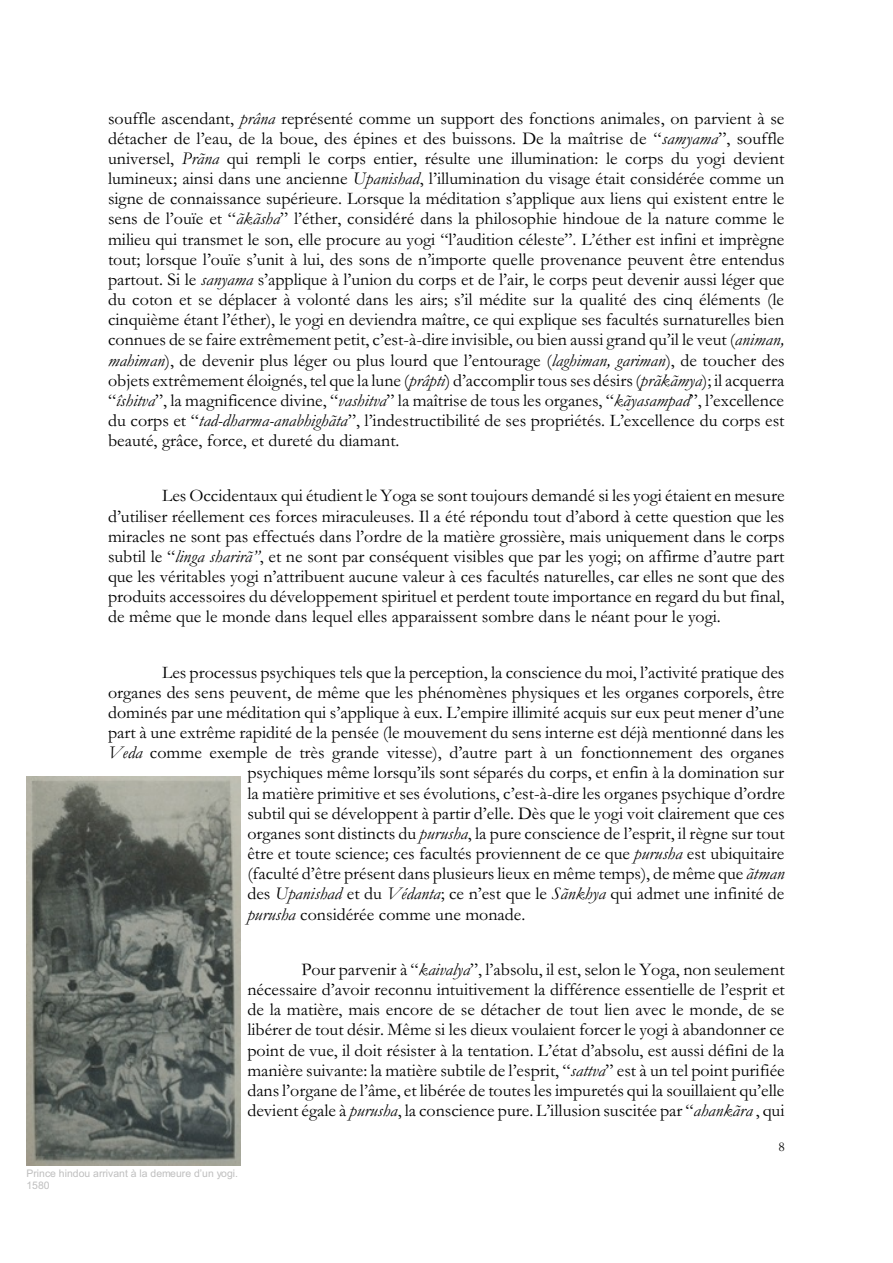
<style>
.page{position:relative;width:893px;height:1263px;background:#fff}
.page>*{position:absolute;margin:0;border:0;box-sizing:border-box;transform-origin:0 0}
.t1{font:18px/20.1px "Garamond";color:#000;text-align:justify}
.t2{font:13.5px "Garamond";color:#000}
.t3{font:10.5px/12.3px "Arial";color:#bfbfbf}
.s1{font-style:italic}
</style>
<div class="page">
<img style="left:26px;top:777px;width:215px;height:388px">
<p class="t1" style="left:108px;top:110px;width:678px">souffle ascendant, <span class="s1">prâna</span> représenté comme un support des fonctions animales, on parvient à se détacher de l’eau, de la boue, des épines et des buissons. De la maîtrise de “<span class="s1">samyama</span>”, souffle universel, <span class="s1">Prãna</span> qui rempli le corps entier, résulte une illumination: le corps du yogi devient lumineux; ainsi dans une ancienne <span class="s1">Upanishad</span>, l’illumination du visage était considérée comme un signe de connaissance supérieure. Lorsque la méditation s’applique aux liens qui existent entre le sens de l’ouïe et “<span class="s1">ãkãsha</span>” l’éther, considéré dans la philosophie hindoue de la nature comme le milieu qui transmet le son, elle procure au yogi “l’audition céleste”. L’éther est infini et imprègne tout; lorsque l’ouïe s’unit à lui, des sons de n’importe quelle provenance peuvent être entendus partout. Si le <span class="s1">sanyama</span> s’applique à l’union du corps et de l’air, le corps peut devenir aussi léger que du coton et se déplacer à volonté dans les airs; s’il médite sur la qualité des cinq éléments (le cinquième étant l’éther), le yogi en deviendra maître, ce qui explique ses facultés surnaturelles bien connues de se faire extrêmement petit, c’est-à-dire invisible, ou bien aussi grand qu’il le veut (<span class="s1">animan, mahiman</span>), de devenir plus léger ou plus lourd que l’entourage (<span class="s1">laghiman, gariman</span>), de toucher des objets extrêmement éloignés, tel que la lune (<span class="s1">prâpti</span>) d’accomplir tousses désirs(<span class="s1">prãkãmya</span>); il acquerra “<span class="s1">îshitva</span>”, la magnificence divine, “<span class="s1">vashitva</span>” la maîtrise de tous les organes, “<span class="s1">kãyasampad</span>”, l’excellence du corps et “<span class="s1">tad-dharma-anabhighãta</span>”, l’indestructibilité de ses propriétés. L’excellence du corps est beauté, grâce, force, et dureté du diamant.</p>
<p class="t1" style="left:108px;top:488px;width:678px;text-indent:54px">Les Occidentaux qui étudient le Yoga se sont toujours demandé si les yogi étaient en mesure d’utiliser réellement ces forces miraculeuses. Il a été répondu tout d’abord à cette question que les miracles ne sont pas effectués dans l’ordre de la matière grossière, mais uniquement dans le corps subtil le “<span class="s1">linga sharirã”</span>, et ne sont par conséquent visibles que par les yogi; on affirme d’autre part que les véritables yogi n’attribuent aucune valeur à ces facultés naturelles, car elles ne sont que des produits accessoires du développement spirituel et perdent toute importance en regard du but final, de même que le monde dans lequel elles apparaissent sombre dans le néant pour le yogi.</p>
<p class="t1" style="left:162px;top:664px;width:624px">Les processus psychiques tels que la perception, la conscience du moi, l’activité pratique des</p>
<p class="t1" style="left:108px;top:684px;width:678px">organes des sens peuvent, de même que les phénomènes physiques et les organes corporels, être</p>
<p class="t1" style="left:108px;top:704px;width:678px">dominés par une méditation qui s’applique à eux. L’empire illimité acquis sur eux peut mener d’une</p>
<p class="t1" style="left:108px;top:724px;width:678px">part à une extrême rapidité de la pensée (le mouvement du sens interne est déjà mentionné dans les</p>
<p class="t1" style="left:108px;top:745px;width:678px"><span class="s1">Veda</span> comme exemple de très grande vitesse), d’autre part à un fonctionnement des organes</p>
<p class="t1" style="left:247px;top:765px;width:538px">psychiques même lorsqu’ils sont séparés du corps, et enfin à la domination sur</p>
<p class="t1" style="left:247px;top:785px;width:539px">la matière primitive et ses évolutions, c’est-à-dire les organes psychique d’ordre</p>
<p class="t1" style="left:247px;top:805px;width:539px">subtil qui se développent à partir d’elle. Dès que le yogi voit clairement que ces</p>
<p class="t1" style="left:247px;top:825px;width:539px">organes sont distincts du <span class="s1">purusha</span>, la pure conscience de l’esprit, il règne sur tout</p>
<p class="t1" style="left:247px;top:845px;width:539px">être et toute science; ces facultés proviennent de ce que <span class="s1">purusha</span> est ubiquitaire</p>
<p class="t1" style="left:247px;top:866px;width:539px">(faculté d’être présent dans plusieurs lieux en même temps), de même que <span class="s1">ãtman</span></p>
<p class="t1" style="left:247px;top:886px;width:539px">des <span class="s1">Upanishad</span> et du <span class="s1">Védanta</span>; ce n’est que le <span class="s1">Sãnkhya</span> qui admet une infinité de</p>
<p class="t1" style="left:247px;top:906px;width:280px"><span class="s1">purusha</span> considérée comme une monade.</p>
<p class="t1" style="left:247px;top:961px;width:539px;text-indent:54px">Pour parvenir à “<span class="s1">kaivalya</span>”, l’absolu, il est, selon le Yoga, non seulement nécessaire d’avoir reconnu intuitivement la différence essentielle de l’esprit et de la matière, mais encore de se détacher de tout lien avec le monde, de se libérer de tout désir. Même si les dieux voulaient forcer le yogi à abandonner ce point de vue, il doit résister à la tentation. L’état d’absolu, est aussi défini de la manière suivante: la matière subtile de l’esprit, “<span class="s1">sattva</span>” est à un tel point purifiée dansl’organe de l’âme, et libérée de toutes les impuretés qui la souillaient qu’elle devient égale à <span class="s1">purusha</span>, la conscience pure. L’illusion suscitée par “<span class="s1">ahankãra</span> , qui</p>
<p class="t3" style="left:26px;top:1168px;width:213px">Prince hindou arrivant à la demeure d’un yogi.<br>1580</p>
<p class="t2" style="left:778px;top:1142px;width:8px">8</p>
</div>
